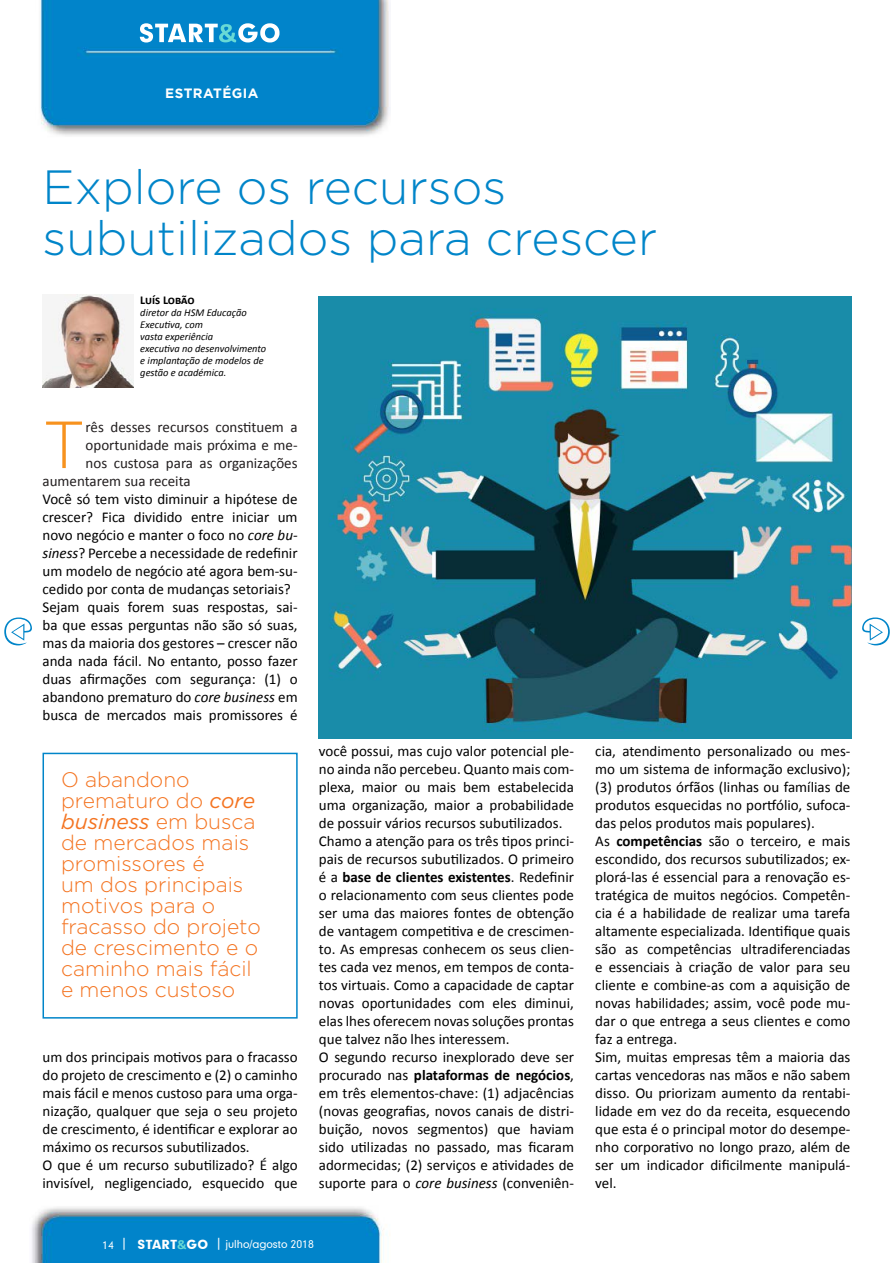
<style>
.page{position:relative;width:893px;height:1263px;background:#fff}
.page>*{position:absolute;margin:0;border:0;box-sizing:border-box;transform-origin:0 0}
.t1{font:300 66.45px "Gotham";color:#f7921e}
.t2{font:300 48px/51px "Gotham";color:#0085c9}
.t3{font:300 21px/21px "Gotham";color:#f47421}
.t4{font:15px/18px "Calibri";color:#000}
.t5{font:15px "Calibri";color:#221e1f}
.t6{font:700 13.5px "Gotham";letter-spacing:.03em;color:#fff}
.t7{font:700 12px "Calibri";letter-spacing:-.01em;color:#000}
.t8{font:italic 10.5px/12px "Calibri";color:#000}
.t9{font:10.5px "Geometric 706 BT Medium B";color:#fff}
.s1{font-style:italic}
.s2{font-weight:400;font-style:italic}
.s3{font-weight:700}
.s4{font-style:inherit}
.s5{font-size:12px}
.s6{font-family:"Geometric 706 BT Black B";font-size:12px}
.s7{font-family:"Calibri";font-weight:700;font-size:13.5px;color:#68d9d5}
</style>
<div class="page">
<img style="left:32px;top:0;width:358px;height:1263px">
<svg style="left:862px;top:617px;width:28px;height:28px"></svg>
<svg style="left:4px;top:617px;width:28px;height:28px"></svg>
<svg style="left:140px;top:23px;width:140px;height:20px"></svg>
<div style="left:43px;top:753px;width:254px;height:265px;background:#fff"></div>
<div style="left:43px;top:753px;width:255px;height:265px;border:2px solid #0085c9"></div>
<img style="left:319px;top:296px;width:532px;height:442px">
<img style="left:43px;top:294px;width:90px;height:93px">
<p class="t6" style="left:165px;top:85px;width:95px">ESTRATÉGIA</p>
<h2 class="t2" style="left:43px;top:161px;width:616px">Explore os recursos subutilizados para crescer</h2>
<p class="t7" style="left:140px;top:293px;width:56px">Luís Lobão</p>
<p class="t8" style="left:140px;top:306px;width:127px">diretor da HSM Educação<br>Executiva, com<br>vasta experiência<br>executiva no desenvolvimento e implantação de modelos de gestão e académica.</p>
<h1 class="t1" style="left:43px;top:408px;width:45px">T</h1>
<p class="t5" style="left:86px;top:418px;width:214px">rês desses recursos constituem a</p>
<p class="t5" style="left:86px;top:436px;width:214px">oportunidade mais próxima e me-</p>
<p class="t5" style="left:86px;top:454px;width:214px">nos custosa para as organizações</p>
<p class="t5" style="left:43px;top:472px;width:150px">aumentarem sua receita</p>
<p class="t4" style="left:43px;top:490px;width:257px">Você só tem visto diminuir a hipótese de crescer? Fica dividido entre iniciar um novo negócio e manter o foco no <span class="s1">core bu&shy;siness</span>? Percebe a necessidade de redefinir um modelo de negócio até agora bem-su&shy;cedido por conta de mudanças setoriais?<br>Sejam quais forem suas respostas, sai&shy;ba que essas perguntas não são só suas, mas da maioria dos gestores – crescer não anda nada fácil. No entanto, posso fazer duas afirmações com segurança: (1) o abandono prematuro do <span class="s1">core business</span> em busca de mercados mais promissores é</p>
<h3 class="t3" style="left:61px;top:769px;width:201px">O abandono prematuro do <span class="s2">core business</span> em busca de mercados mais promissores é<br>um dos principais motivos para o fracasso do projeto de crescimento e o caminho mais fácil e menos custoso</h3>
<p class="t4" style="left:43px;top:1048px;width:257px">um dos principais motivos para o fracasso do projeto de crescimento e (2) o caminho mais fácil e menos custoso para uma orga&shy;nização, qualquer que seja o seu projeto de crescimento, é identificar e explorar ao máximo os recursos subutilizados.<br>O que é um recurso subutilizado? É algo invisível, negligenciado, esquecido que</p>
<p class="t4" style="left:319px;top:742px;width:257px">você possui, mas cujo valor potencial ple&shy;no ainda não percebeu. Quanto mais com&shy;plexa, maior ou mais bem estabelecida uma organização, maior a probabilidade de possuir vários recursos subutilizados.<br>Chamo a atenção para os três tipos princi&shy;pais de recursos subutilizados. O primeiro é a <span class="s3">base de clientes existentes</span>. Redefinir o relacionamento com seus clientes pode ser uma das maiores fontes de obtenção de vantagem competitiva e de crescimen&shy;to. As empresas conhecem os seus clien&shy;tes cada vez menos, em tempos de conta&shy;tos virtuais. Como a capacidade de captar novas oportunidades com eles diminui, elas lhes oferecem novas soluções prontas que talvez não lhes interessem.<br>O segundo recurso inexplorado deve ser procurado nas <span class="s3">plataformas de negócios</span>, em três elementos-chave: (1) adjacências (novas geografias, novos canais de distri&shy;buição, novos segmentos) que haviam sido utilizadas no passado, mas ficaram adormecidas; (2) serviços e atividades de suporte para o <span class="s1">core business</span> (conveniên-</p>
<p class="t4" style="left:595px;top:742px;width:257px">cia, atendimento personalizado ou mes&shy;mo um sistema de informação exclusivo); (3) produtos órfãos (linhas ou famílias de produtos esquecidas no portfólio, sufoca&shy;das pelos produtos mais populares).<br>As <span class="s3">competências</span> são o terceiro, e mais escondido, dos recursos subutilizados; ex&shy;plorá-las é essencial para a renovação es&shy;tratégica de muitos negócios. Competên&shy;cia é a habilidade de realizar uma tarefa altamente especializada. Identifique quais são as competências ultradiferenciadas e essenciais à criação de valor para seu cliente e combine-as com a aquisição de novas habilidades; assim, você pode mu&shy;dar o que entrega a seus clientes e como faz a entrega.<br>Sim, muitas empresas têm a maioria das cartas vencedoras nas mãos e não sabem disso. Ou priorizam aumento da rentabi&shy;lidade em vez do da receita, esquecendo que esta é o principal motor do desempe&shy;nho corporativo no longo prazo, além de ser um indicador dificilmente manipulá&shy;vel.</p>
<p class="t9" style="left:102px;top:1237px;width:213px"><span class="s4">14</span> <span class="s5">|</span> <span class="s6">START</span><span class="s7">&amp;</span><span class="s6">GO</span> <span class="s5">|</span> julho/agosto 2018</p>
</div>
